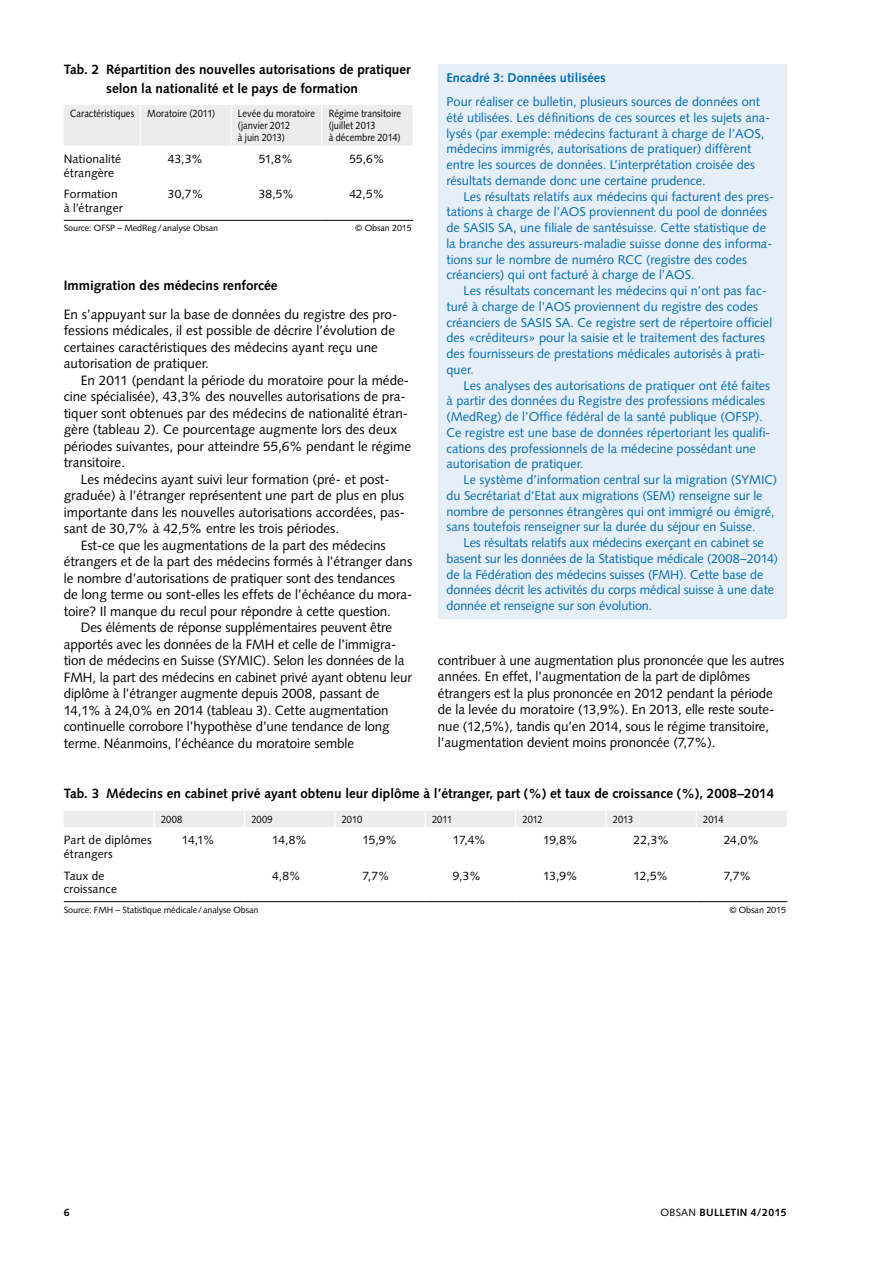
<style>
.page{position:relative;width:893px;height:1263px;background:#fff}
.page>*{position:absolute;margin:0;border:0;box-sizing:border-box;transform-origin:0 0}
.Grundtext_FR{font:13.5px/16.5px "Syntax LT Std";letter-spacing:-.005em;color:#000}
.TAB__Titel{font:700 13.5px/18.9px "Syntax LT Std";color:#000}
.Grundtext_nach_Titel{font:13.5px/16.5px "Syntax LT Std";color:#000}
.Untertitel_Grunds{font:700 13.5px "Syntax LT Std";color:#000}
.Blau_Grundtext_Einzu{font:12.75px/15.8px "Syntax LT Std";color:#006cb1}
.Blau_Grundtext_nach{font:12.75px/15.8px "Syntax LT Std";color:#006cb1}
.Blau_Titel_Kasten_FR{font:700 12.75px "Syntax LT Std";color:#006cb1}
.TAB_Grundschrift{font:12px/13.5px "Syntax LT Std";letter-spacing:.01em;color:#000}
.TAB_Kopf{font:10.5px/12px "Syntax LT Std";letter-spacing:.005em;color:#000;scale:.88 1}
.t1{font:700 10.5px "Syntax LT Std";letter-spacing:.025em;color:#000}
.Tab_Source{font:9px "Syntax LT Std";letter-spacing:-.01em;color:#000}
.s1{font-weight:400}
</style>
<div class="page">
<div style="left:64px;top:105px;width:348px;height:41px;background:#ececec"></div>
<hr style="left:64px;top:220px;width:76px;height:1px;background:#000">
<hr style="left:140px;top:220px;width:91px;height:1px;background:#000">
<hr style="left:231px;top:220px;width:91px;height:1px;background:#000">
<hr style="left:322px;top:220px;width:91px;height:1px;background:#000">
<hr style="left:140px;top:105px;width:1px;height:41px;background:#fff">
<hr style="left:230px;top:105px;width:2px;height:41px;background:#fff">
<hr style="left:321px;top:105px;width:1px;height:41px;background:#fff">
<hr style="left:64px;top:901px;width:90px;height:1px;background:#000">
<hr style="left:154px;top:901px;width:90px;height:1px;background:#000">
<hr style="left:244px;top:901px;width:91px;height:1px;background:#000">
<hr style="left:335px;top:901px;width:90px;height:1px;background:#000">
<hr style="left:425px;top:901px;width:91px;height:1px;background:#000">
<hr style="left:516px;top:901px;width:90px;height:1px;background:#000">
<hr style="left:606px;top:901px;width:90px;height:1px;background:#000">
<hr style="left:696px;top:901px;width:91px;height:1px;background:#000">
<div style="left:64px;top:811px;width:723px;height:16px;background:#ececec"></div>
<div style="left:438px;top:64px;width:349px;height:555px;background:#e6eef7"></div>
<p class="TAB__Titel" style="left:106px;top:60px;width:306px;text-indent:-42px">Tab. 2 Répartition des nouvelles autorisations de pratiquer selon la nationalité et le pays de formation</p>
<p class="TAB_Kopf" style="left:70px;top:108px;width:74px">Caractéristiques</p>
<p class="TAB_Kopf" style="left:147px;top:108px;width:79px">Moratoire (2011)</p>
<p class="TAB_Kopf" style="left:238px;top:108px;width:89px">Levée du moratoire (janvier 2012<br>à juin 2013)</p>
<p class="TAB_Kopf" style="left:329px;top:108px;width:84px">Régime transitoire (juillet 2013<br>à décembre 2014)</p>
<p class="TAB_Grundschrift" style="left:64px;top:152px;width:59px">Nationalité étrangère</p>
<p class="TAB_Grundschrift" style="left:168px;top:152px;width:37px">43,3%</p>
<p class="TAB_Grundschrift" style="left:259px;top:152px;width:36px">51,8%</p>
<p class="TAB_Grundschrift" style="left:349px;top:152px;width:37px">55,6%</p>
<p class="TAB_Grundschrift" style="left:64px;top:187px;width:60px">Formation à l’étranger</p>
<p class="TAB_Grundschrift" style="left:168px;top:187px;width:37px">30,7%</p>
<p class="TAB_Grundschrift" style="left:259px;top:187px;width:37px">38,5%</p>
<p class="TAB_Grundschrift" style="left:349px;top:187px;width:37px">42,5%</p>
<p class="Tab_Source" style="left:64px;top:223px;width:156px">Source: OFSP – MedReg/analyse Obsan</p>
<p class="Tab_Source" style="left:355px;top:223px;width:58px">© Obsan 2015</p>
<p class="Untertitel_Grunds" style="left:64px;top:278px;width:215px">Immigration des médecins renforcée</p>
<p class="Grundtext_nach_Titel" style="left:64px;top:306px;width:335px">En s’appuyant sur la base de données du registre des pro&shy;fessions médicales, il est possible de décrire l’évolution de certaines caractéristiques des médecins ayant reçu une autorisation de pratiquer.</p>
<p class="Grundtext_FR" style="left:64px;top:372px;width:349px;text-indent:17px">En 2011 (pendant la période du moratoire pour la méde&shy;cine spécialisée), 43,3% des nouvelles autorisations de pra&shy;tiquer sont obtenues par des médecins de nationalité étran&shy;gère (tableau 2). Ce pourcentage augmente lors des deux périodes suivantes, pour atteindre 55,6% pendant le régime transitoire.</p>
<p class="Grundtext_FR" style="left:64px;top:471px;width:343px;text-indent:17px">Les médecins ayant suivi leur formation (pré- et post&shy;graduée) à l’étranger représentent une part de plus en plus importante dans les nouvelles autorisations accordées, pas&shy;sant de 30,7% à 42,5% entre les trois périodes.</p>
<p class="Grundtext_FR" style="left:64px;top:537px;width:350px;text-indent:17px">Est-ce que les augmentations de la part des médecins étrangers et de la part des médecins formés à l’étranger dans le nombre d’autorisations de pratiquer sont des tendances de long terme ou sont-elles les effets de l’échéance du mora&shy;toire? Il manque du recul pour répondre à cette question.</p>
<p class="Grundtext_FR" style="left:64px;top:619px;width:349px;text-indent:17px">Des éléments de réponse supplémentaires peuvent être apportés avec les données de la FMH et celle de l’immigra&shy;tion de médecins en Suisse (SYMIC). Selon les données de la FMH, la part des médecins en cabinet privé ayant obtenu leur diplôme à l’étranger augmente depuis 2008, passant de 14,1% à 24,0% en 2014 (tableau 3). Cette augmentation continuelle corrobore l’hypothèse d’une tendance de long terme. Néanmoins, l’échéance du moratoire semble</p>
<p class="Blau_Titel_Kasten_FR" style="left:446px;top:70px;width:161px">Encadré 3: Données utilisées</p>
<p class="Blau_Grundtext_nach" style="left:446px;top:94px;width:325px">Pour réaliser ce bulletin, plusieurs sources de données ont été utilisées. Les définitions de ces sources et les sujets ana&shy;lysés (par exemple: médecins facturant à charge de l’AOS, médecins immigrés, autorisations de pratiquer) diffèrent entre les sources de données. L’interprétation croisée des résultats demande donc une certaine prudence.</p>
<p class="Blau_Grundtext_Einzu" style="left:446px;top:188px;width:329px;text-indent:17px">Les résultats relatifs aux médecins qui facturent des pres&shy;tations à charge de l’AOS proviennent du pool de données de SASIS SA, une filiale de santésuisse. Cette statistique de la branche des assureurs-maladie suisse donne des informa&shy;tions sur le nombre de numéro RCC (registre des codes créanciers) qui ont facturé à charge de l’AOS.</p>
<p class="Blau_Grundtext_Einzu" style="left:446px;top:283px;width:327px;text-indent:17px">Les résultats concernant les médecins qui n’ont pas fac&shy;turé à charge de l’AOS proviennent du registre des codes créanciers de SASIS SA. Ce registre sert de répertoire officiel des «créditeurs» pour la saisie et le traitement des factures des fournisseurs de prestations médicales autorisés à prati&shy;quer.</p>
<p class="Blau_Grundtext_Einzu" style="left:446px;top:377px;width:326px;text-indent:17px">Les analyses des autorisations de pratiquer ont été faites à partir des données du Registre des professions médicales (MedReg) de l’Office fédéral de la santé publique (OFSP).<br>Ce registre est une base de données répertoriant les qualifi&shy;cations des professionnels de la médecine possédant une autorisation de pratiquer.</p>
<p class="Blau_Grundtext_Einzu" style="left:446px;top:472px;width:332px;text-indent:17px">Le système d’information central sur la migration (SYMIC) du Secrétariat d’Etat aux migrations (SEM) renseigne sur le nombre de personnes étrangères qui ont immigré ou émigré, sans toutefois renseigner sur la durée du séjour en Suisse.</p>
<p class="Blau_Grundtext_Einzu" style="left:446px;top:535px;width:333px;text-indent:17px">Les résultats relatifs aux médecins exerçant en cabinet se basent sur les données de la Statistique médicale (2008–2014) de la Fédération des médecins suisses (FMH). Cette base de données décrit les activités du corps médical suisse à une date donnée et renseigne sur son évolution.</p>
<p class="Grundtext_FR" style="left:438px;top:652px;width:348px">contribuer à une augmentation plus prononcée que les autres années. En effet, l’augmentation de la part de diplômes étrangers est la plus prononcée en 2012 pendant la période de la levée du moratoire (13,9%). En 2013, elle reste soute&shy;nue (12,5%), tandis qu’en 2014, sous le régime transitoire, l’augmentation devient moins prononcée (7,7%).</p>
<p class="TAB__Titel" style="left:64px;top:784px;width:712px">Tab. 3 Médecins en cabinet privé ayant obtenu leur diplôme à l’étranger, part (%) et taux de croissance (%), 2008–2014</p>
<p class="TAB_Kopf" style="left:161px;top:813px;width:26px">2008</p>
<p class="TAB_Kopf" style="left:251px;top:813px;width:26px">2009</p>
<p class="TAB_Kopf" style="left:342px;top:813px;width:25px">2010</p>
<p class="TAB_Kopf" style="left:432px;top:813px;width:24px">2011</p>
<p class="TAB_Kopf" style="left:522px;top:813px;width:24px">2012</p>
<p class="TAB_Kopf" style="left:613px;top:813px;width:24px">2013</p>
<p class="TAB_Kopf" style="left:703px;top:813px;width:25px">2014</p>
<p class="TAB_Grundschrift" style="left:64px;top:833px;width:89px">Part de diplômes étrangers</p>
<p class="TAB_Grundschrift" style="left:182px;top:833px;width:35px">14,1%</p>
<p class="TAB_Grundschrift" style="left:272px;top:833px;width:37px">14,8%</p>
<p class="TAB_Grundschrift" style="left:362px;top:833px;width:36px">15,9%</p>
<p class="TAB_Grundschrift" style="left:453px;top:833px;width:35px">17,4%</p>
<p class="TAB_Grundschrift" style="left:543px;top:833px;width:36px">19,8%</p>
<p class="TAB_Grundschrift" style="left:634px;top:833px;width:37px">22,3%</p>
<p class="TAB_Grundschrift" style="left:724px;top:833px;width:37px">24,0%</p>
<p class="TAB_Grundschrift" style="left:64px;top:869px;width:55px">Taux de croissance</p>
<p class="TAB_Grundschrift" style="left:272px;top:869px;width:30px">4,8%</p>
<p class="TAB_Grundschrift" style="left:362px;top:869px;width:29px">7,7%</p>
<p class="TAB_Grundschrift" style="left:453px;top:869px;width:30px">9,3%</p>
<p class="TAB_Grundschrift" style="left:543px;top:869px;width:36px">13,9%</p>
<p class="TAB_Grundschrift" style="left:634px;top:869px;width:36px">12,5%</p>
<p class="TAB_Grundschrift" style="left:724px;top:869px;width:29px">7,7%</p>
<p class="Tab_Source" style="left:64px;top:904px;width:196px">Source: FMH – Statistique médicale/analyse Obsan</p>
<p class="Tab_Source" style="left:729px;top:904px;width:58px">© Obsan 2015</p>
<p class="t1" style="left:64px;top:1206px;width:7px">6</p>
<p class="t1" style="left:661px;top:1206px;width:128px"><span class="s1">OBSAN</span> BULLETIN 4/2015</p>
</div>
